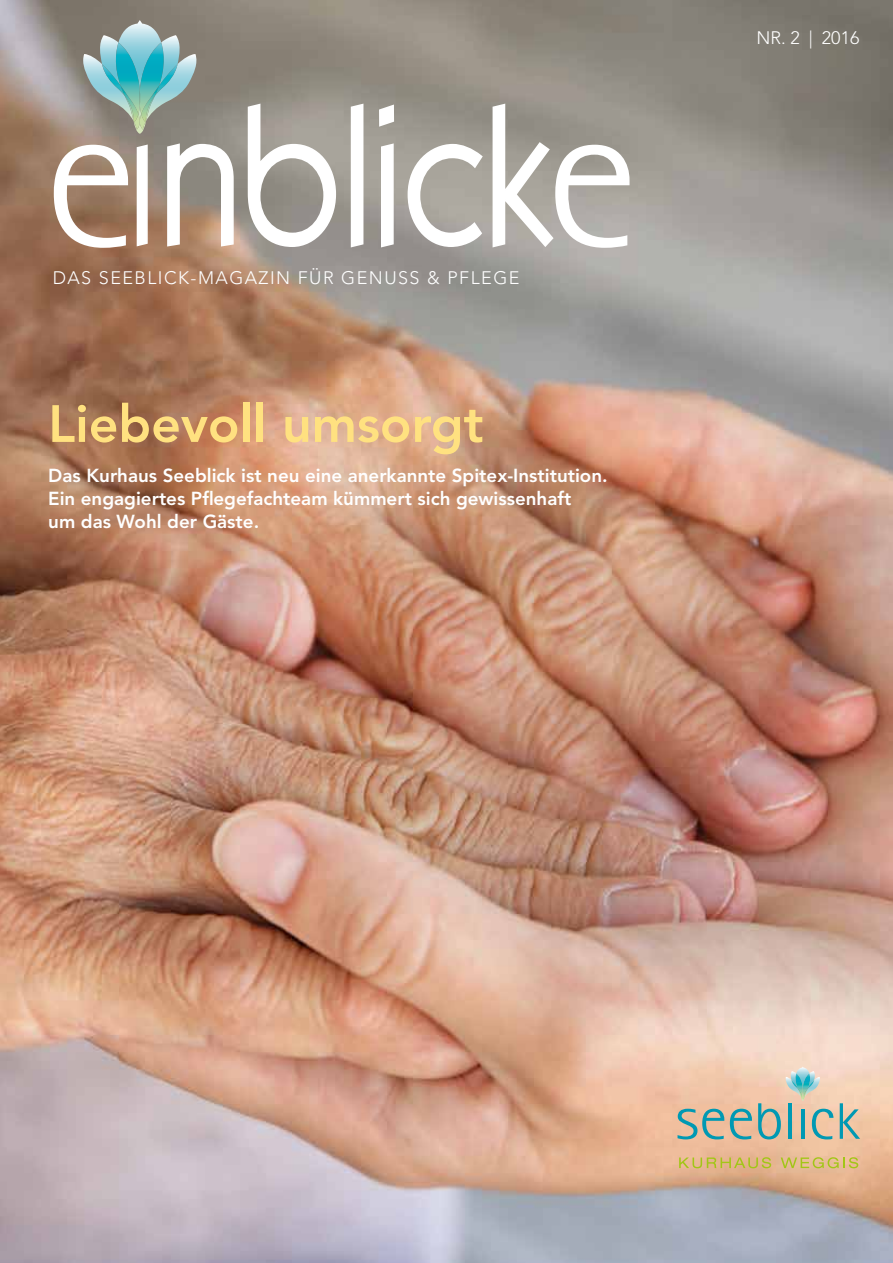
<style>
.page{position:relative;width:893px;height:1263px;background:#fff}
.page>*{position:absolute;margin:0;border:0;box-sizing:border-box;transform-origin:0 0}
.t1{font:800 51.9px "Avenir LT Std";color:#ffe180}
.t2{font:800 18.75px/23.1px "Avenir LT Std";color:#fff}
.t3{font:300 18px "Avenir LT Std";letter-spacing:.08em;color:#fff}
</style>
<div class="page">
<img style="left:0;top:0;width:893px;height:1263px">
<svg style="left:677px;top:1109px;width:47px;height:30px"></svg>
<svg style="left:730px;top:1109px;width:22px;height:30px"></svg>
<svg style="left:840px;top:1103px;width:20px;height:36px"></svg>
<svg style="left:758px;top:1066px;width:75px;height:73px;background:#c3c3b3"></svg>
<svg style="left:679px;top:1157px;width:92px;height:11px"></svg>
<svg style="left:781px;top:1157px;width:77px;height:11px"></svg>
<svg style="left:83px;top:20px;width:116px;height:114px;background:#84a4a3"></svg>
<img style="left:102px;top:64px;width:23px;height:32px">
<img style="left:125px;top:96px;width:16px;height:34px">
<img style="left:121px;top:86px;width:17px;height:36px">
<svg style="left:54px;top:145px;width:74px;height:103px"></svg>
<svg style="left:136px;top:143px;width:13px;height:104px"></svg>
<svg style="left:167px;top:143px;width:67px;height:104px"></svg>
<svg style="left:248px;top:104px;width:88px;height:143px"></svg>
<svg style="left:351px;top:104px;width:12px;height:143px"></svg>
<svg style="left:379px;top:105px;width:15px;height:142px"></svg>
<svg style="left:408px;top:144px;width:75px;height:103px"></svg>
<svg style="left:493px;top:104px;width:136px;height:144px"></svg>
<p class="t3" style="left:53px;top:267px;width:420px">DAS SEEBLICK-MAGAZIN FÜR GENUSS &amp; PFLEGE</p>
<h1 class="t1" style="left:48px;top:393px;width:437px">Liebevoll umsorgt</h1>
<p class="t2" style="left:48px;top:464px;width:561px">Das Kurhaus Seeblick ist neu eine anerkannte Spitex-Institution.<br>Ein engagiertes Pflegefachteam kümmert sich gewissenhaft<br>um das Wohl der Gäste.</p>
<p class="t3" style="left:756px;top:27px;width:104px">NR. 2 | 2016</p>
</div>
